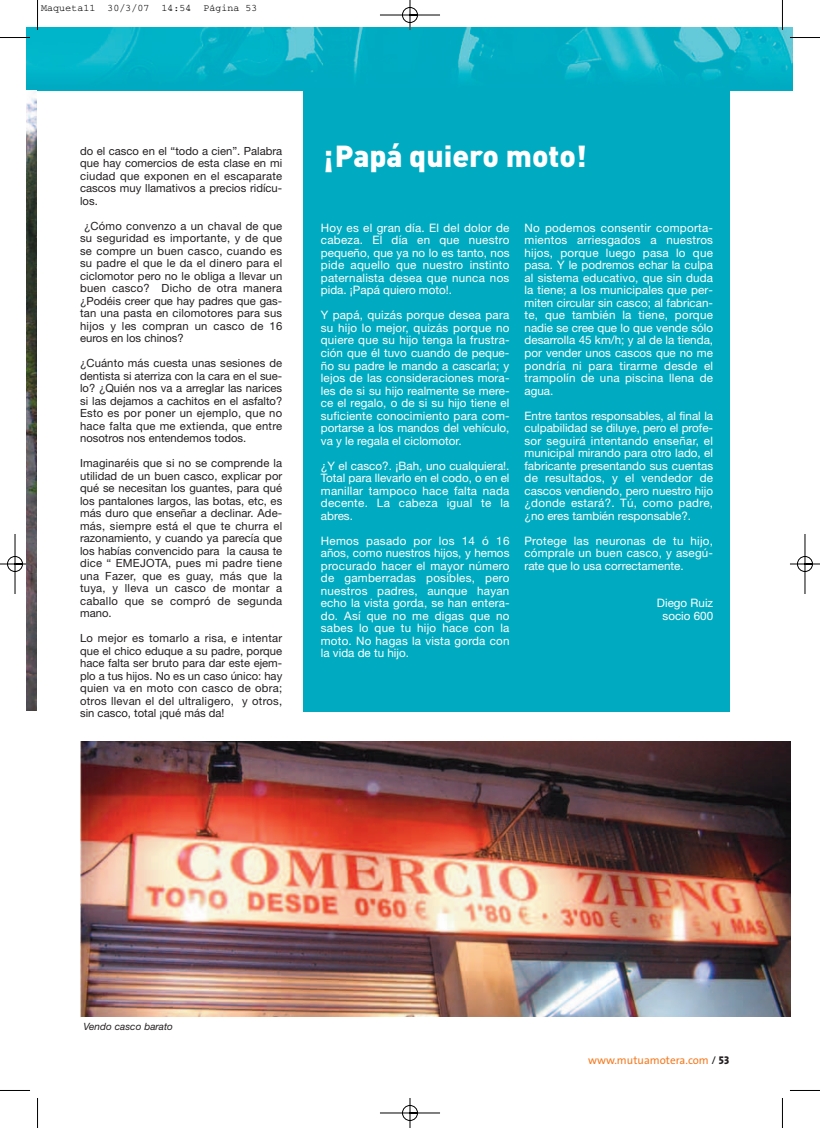
<style>
.page{position:relative;width:820px;height:1128px;background:#fff}
.page>*{position:absolute;margin:0;border:0;box-sizing:border-box;transform-origin:0 0}
.t1{font:900 30px "DIN";color:#fff}
.t2{font:11.62px/12.5px "Helvetica Neue";letter-spacing:.015em;color:#fff;text-align:justify}
.t3{font:11.25px/12.5px "Helvetica Neue";letter-spacing:.02em;color:#231f20;text-align:justify}
.t4{font:11.25px "The Sans";color:#f47b21}
.t5{font:10px "Courier";color:#000}
.t6{font:italic 10px "Helvetica Neue";color:#231f20}
.s1{color:#231f20}
.s2{font-family:"The Sans Extra Bold Caps";color:#231f20}
</style>
<div class="page">
<img style="left:0;top:0;width:819px;height:1127px">
<p class="t5" style="left:41px;top:5px;width:218px">Maqueta11 30/3/07 14:54 Página 53</p>
<p class="t3" style="left:80px;top:144px;width:203px">do el casco en el “todo a cien”. Palabra que hay comercios de esta clase en mi ciudad que exponen en el escaparate cascos muy llamativos a precios ridícu&shy;los.</p>
<p class="t3" style="left:80px;top:219px;width:204px;text-indent:4px">¿Cómo convenzo a un chaval de que su seguridad es importante, y de que se compre un buen casco, cuando es su padre el que le da el dinero para el ciclomotor pero no le obliga a llevar un buen casco? Dicho de otra manera ¿Podéis creer que hay padres que gas&shy;tan una pasta en cilomotores para sus hijos y les compran un casco de 16 euros en los chinos?</p>
<p class="t3" style="left:80px;top:357px;width:203px">¿Cuánto más cuesta unas sesiones de dentista si aterriza con la cara en el sue&shy;lo? ¿Quién nos va a arreglar las narices si las dejamos a cachitos en el asfalto?<br>Esto es por poner un ejemplo, que no hace falta que me extienda, que entre nosotros nos entendemos todos.</p>
<p class="t3" style="left:80px;top:457px;width:203px">Imaginaréis que si no se comprende la utilidad de un buen casco, explicar por qué se necesitan los guantes, para qué los pantalones largos, las botas, etc, es más duro que enseñar a declinar. Ade&shy;más, siempre está el que te churra el razonamiento, y cuando ya parecía que los habías convencido para la causa te dice “ EMEJOTA, pues mi padre tiene una Fazer, que es guay, más que la tuya, y lleva un casco de montar a caballo que se compró de segunda mano.</p>
<p class="t3" style="left:80px;top:632px;width:203px">Lo mejor es tomarlo a risa, e intentar que el chico eduque a su padre, porque hace falta ser bruto para dar este ejem&shy;plo a tus hijos. No es un caso único: hay quien va en moto con casco de obra; otros llevan el del ultraligero, y otros, sin casco, total ¡qué más da!</p>
<h1 class="t1" style="left:323px;top:145px;width:264px">¡Papá quiero moto!</h1>
<p class="t2" style="left:321px;top:221px;width:190px">Hoy es el gran día. El del dolor de cabeza. El día en que nuestro pequeño, que ya no lo es tanto, nos pide aquello que nuestro instinto paternalista desea que nunca nos pida. ¡Papá quiero moto!.</p>
<p class="t2" style="left:321px;top:309px;width:190px">Y papá, quizás porque desea para su hijo lo mejor, quizás porque no quiere que su hijo tenga la frustra&shy;ción que él tuvo cuando de peque&shy;ño su padre le mando a cascarla; y lejos de las consideraciones mora&shy;les de si su hijo realmente se mere&shy;ce el regalo, o de si su hijo tiene el suficiente conocimiento para com&shy;portarse a los mandos del vehículo, va y le regala el ciclomotor.</p>
<p class="t2" style="left:321px;top:459px;width:190px">¿Y el casco?. ¡Bah, uno cualquiera!.<br>Total para llevarlo en el codo, o en el manillar tampoco hace falta nada decente. La cabeza igual te la abres.</p>
<p class="t2" style="left:321px;top:534px;width:190px">Hemos pasado por los 14 ó 16 años, como nuestros hijos, y hemos procurado hacer el mayor número de gamberradas posibles, pero nuestros padres, aunque hayan echo la vista gorda, se han entera&shy;do. Así que no me digas que no sabes lo que tu hijo hace con la moto. No hagas la vista gorda con la vida de tu hijo.</p>
<p class="t2" style="left:524px;top:221px;width:190px">No podemos consentir comporta&shy;mientos arriesgados a nuestros hijos, porque luego pasa lo que pasa. Y le podremos echar la culpa al sistema educativo, que sin duda la tiene; a los municipales que per&shy;miten circular sin casco; al fabrican&shy;te, que también la tiene, porque nadie se cree que lo que vende sólo desarrolla 45 km/h; y al de la tienda, por vender unos cascos que no me pondría ni para tirarme desde el trampolín de una piscina llena de agua.</p>
<p class="t2" style="left:524px;top:409px;width:190px">Entre tantos responsables, al final la culpabilidad se diluye, pero el profe&shy;sor seguirá intentando enseñar, el municipal mirando para otro lado, el fabricante presentando sus cuentas de resultados, y el vendedor de cascos vendiendo, pero nuestro hijo ¿donde estará?. Tú, como padre, ¿no eres también responsable?.</p>
<p class="t2" style="left:524px;top:534px;width:190px">Protege las neuronas de tu hijo, cómprale un buen casco, y asegú&shy;rate que lo usa correctamente.</p>
<p class="t2" style="left:656px;top:596px;width:58px;text-align:center">Diego Ruiz socio 600</p>
<p class="t6" style="left:84px;top:1020px;width:91px">Vendo casco barato</p>
<p class="t4" style="left:587px;top:1055px;width:143px">www.mutuamotera.com <span class="s1">/</span> <span class="s2">53</span></p>
</div>
